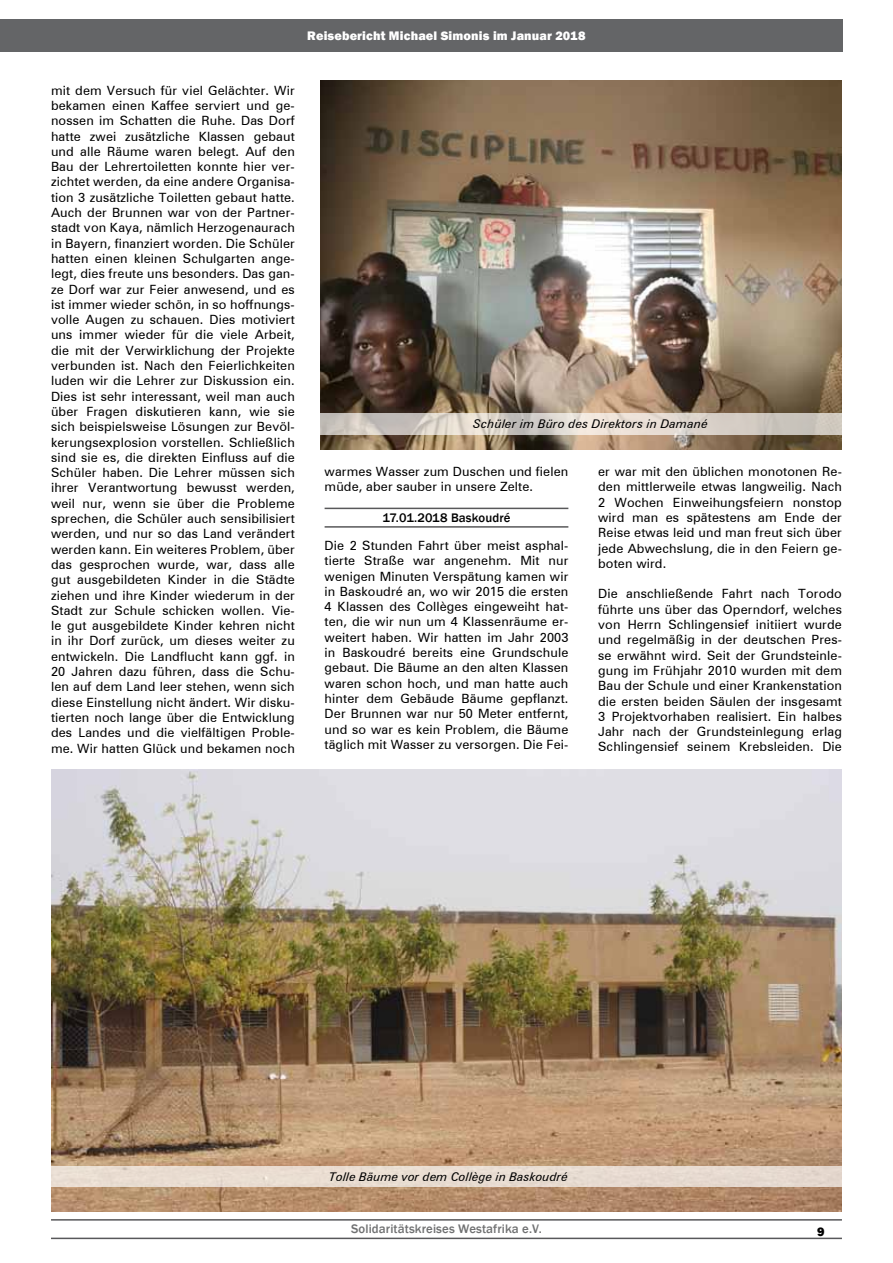
<style>
.page{position:relative;width:893px;height:1263px;background:#fff}
.page>*{position:absolute;margin:0;border:0;box-sizing:border-box;transform-origin:0 0}
.t1{font:12.75px/15.3px "Zurich BT";letter-spacing:.01em;color:#000;text-align:justify}
.t2{font:800 12.75px "Franklin Gothic";letter-spacing:.01em;color:#fff}
.t3{font:500 12.75px "Franklin Gothic";letter-spacing:.01em;color:#707172}
.t4{font:500 12.75px "Franklin Gothic";letter-spacing:.01em;color:#000}
.t5{font:800 12.75px "Franklin Gothic";color:#000}
.t6{font:italic 12px "Zurich BT";color:#000}
</style>
<div class="page">
<div style="left:0;top:19px;width:842px;height:32px;background:#646567"></div>
<hr style="left:51px;top:1219px;width:791px;height:1px;background:#58585a">
<hr style="left:51px;top:1237px;width:791px;height:2px;background:#58585a">
<hr style="left:325px;top:508px;width:243px;height:1px;background:#58585a">
<hr style="left:325px;top:526px;width:243px;height:2px;background:#58585a">
<img style="left:51px;top:770px;width:791px;height:442px">
<div style="left:51px;top:1166px;width:791px;height:21px;background:#e8dcd1"></div>
<img style="left:320px;top:80px;width:522px;height:369px">
<svg style="left:320px;top:413px;width:522px;height:22px;background:#d6cfc7"></svg>
<p class="t2" style="left:307px;top:27px;width:280px">Reisebericht Michael Simonis im Januar 2018</p>
<p class="t1" style="left:51px;top:82px;width:245px">mit dem Versuch für viel Gelächter. Wir bekamen einen Kaffee serviert und ge&shy;nossen im Schatten die Ruhe. Das Dorf hatte zwei zusätzliche Klassen gebaut und alle Räume waren belegt. Auf den Bau der Lehrertoiletten konnte hier ver&shy;zichtet werden, da eine andere Organisa&shy;tion 3 zusätzliche Toiletten gebaut hatte.<br>Auch der Brunnen war von der Partner&shy;stadt von Kaya, nämlich Herzogenaurach in Bayern, finanziert worden. Die Schüler hatten einen kleinen Schulgarten ange&shy;legt, dies freute uns besonders. Das gan&shy;ze Dorf war zur Feier anwesend, und es ist immer wieder schön, in so hoffnungs&shy;volle Augen zu schauen. Dies motiviert uns immer wieder für die viele Arbeit, die mit der Verwirklichung der Projekte verbunden ist. Nach den Feierlichkeiten luden wir die Lehrer zur Diskussion ein.<br>Dies ist sehr interessant, weil man auch über Fragen diskutieren kann, wie sie sich beispielsweise Lösungen zur Bevöl&shy;kerungsexplosion vorstellen. Schließlich sind sie es, die direkten Einfluss auf die Schüler haben. Die Lehrer müssen sich ihrer Verantwortung bewusst werden, weil nur, wenn sie über die Probleme sprechen, die Schüler auch sensibilisiert werden, und nur so das Land verändert werden kann. Ein weiteres Problem, über das gesprochen wurde, war, dass alle gut ausgebildeten Kinder in die Städte ziehen und ihre Kinder wiederum in der Stadt zur Schule schicken wollen. Vie&shy;le gut ausgebildete Kinder kehren nicht in ihr Dorf zurück, um dieses weiter zu entwickeln. Die Landflucht kann ggf. in 20 Jahren dazu führen, dass die Schu&shy;len auf dem Land leer stehen, wenn sich diese Einstellung nicht ändert. Wir disku&shy;tierten noch lange über die Entwicklung des Landes und die vielfältigen Proble&shy;me. Wir hatten Glück und bekamen noch</p>
<p class="t6" style="left:473px;top:416px;width:236px">Schüler im Büro des Direktors in Damané</p>
<p class="t1" style="left:325px;top:464px;width:245px">warmes Wasser zum Duschen und fielen müde, aber sauber in unsere Zelte.</p>
<p class="t4" style="left:382px;top:510px;width:129px">17.01.2018 Baskoudré</p>
<p class="t1" style="left:325px;top:538px;width:245px">Die 2 Stunden Fahrt über meist asphal&shy;tierte Straße war angenehm. Mit nur wenigen Minuten Verspätung kamen wir in Baskoudré an, wo wir 2015 die ersten 4 Klassen des Collèges eingeweiht hat&shy;ten, die wir nun um 4 Klassenräume er&shy;weitert haben. Wir hatten im Jahr 2003 in Baskoudré bereits eine Grundschule gebaut. Die Bäume an den alten Klassen waren schon hoch, und man hatte auch hinter dem Gebäude Bäume gepflanzt.<br>Der Brunnen war nur 50 Meter entfernt, und so war es kein Problem, die Bäume täglich mit Wasser zu versorgen. Die Fei-</p>
<p class="t1" style="left:598px;top:464px;width:245px">er war mit den üblichen monotonen Re&shy;den mittlerweile etwas langweilig. Nach 2 Wochen Einweihungsfeiern nonstop wird man es spätestens am Ende der Reise etwas leid und man freut sich über jede Abwechslung, die in den Feiern ge&shy;boten wird.</p>
<p class="t1" style="left:598px;top:586px;width:245px">Die anschließende Fahrt nach Torodo führte uns über das Operndorf, welches von Herrn Schlingensief initiiert wurde und regelmäßig in der deutschen Pres&shy;se erwähnt wird. Seit der Grundsteinle&shy;gung im Frühjahr 2010 wurden mit dem Bau der Schule und einer Krankenstation die ersten beiden Säulen der insgesamt 3 Projektvorhaben realisiert. Ein halbes Jahr nach der Grundsteinlegung erlag Schlingensief seinem Krebsleiden. Die</p>
<p class="t6" style="left:329px;top:1170px;width:240px">Tolle Bäume vor dem Collège in Baskoudré</p>
<p class="t3" style="left:351px;top:1221px;width:192px">Solidaritätskreises Westafrika e.V.</p>
<p class="t5" style="left:817px;top:1223px;width:9px">9</p>
</div>
